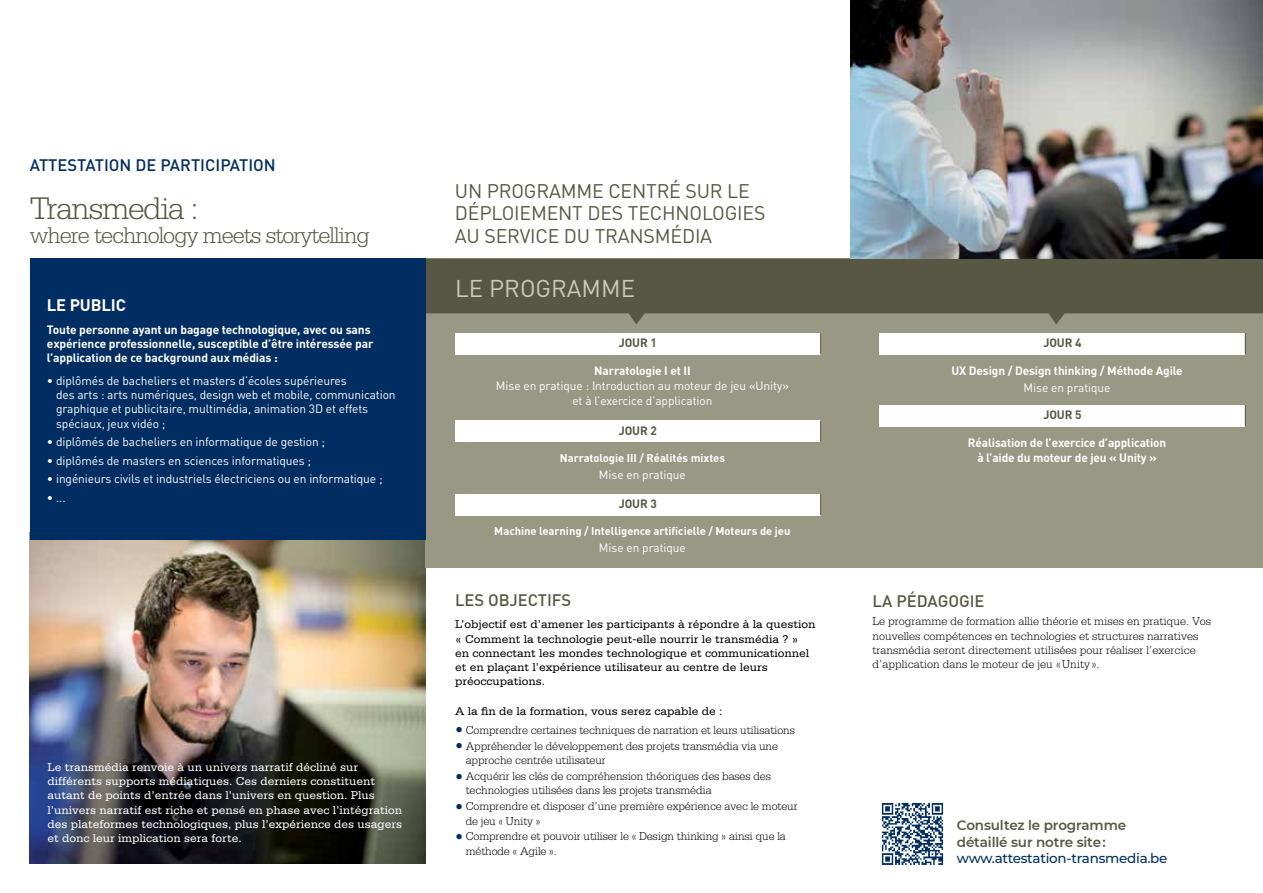
<style>
.page{position:relative;width:1263px;height:893px;background:#fff}
.page>*{position:absolute;margin:0;border:0;box-sizing:border-box;transform-origin:0 0}
.t1{font:300 33px "Serifa Std";letter-spacing:-.04em;color:#585743}
.t2{font:300 24px "Serifa Std";letter-spacing:-.04em;color:#585743}
.t3{font:24px "DIN";color:#cac9bc}
.t4{font:19.5px/22.5px "DIN";letter-spacing:-.01em;color:#585743}
.t5{font:500 16.5px "DIN";color:#002d62}
.t6{font:500 16.5px "DIN";color:#585743}
.t7{font:700 16.5px "DIN";letter-spacing:-.01em;color:#fff}
.t8{font:600 13.5px/16.5px "Montserrat";letter-spacing:-.01em;color:#585743}
.t9{font:500 13.5px "Montserrat";letter-spacing:-.02em;color:#002d62}
.t10{font:300 12px/14.2px "Serifa Std";letter-spacing:-.01em;color:#000}
.t11{font:12px/14.2px "DIN";letter-spacing:-.01em;color:#fff}
.t12{font:12px/14.2px "Serifa Std";color:#fff}
.t13{font:12px/14.2px "Serifa Std";color:#000}
.t14{font:700 12px/14.2px "DIN";letter-spacing:-.01em;color:#fff}
.t15{font:700 12px "DIN";letter-spacing:-.01em;color:#585743}
.t16{font:700 11.25px "DIN";letter-spacing:-.005em;color:#fff}
.s1{font-size:16.5px;color:#002d62}
</style>
<div class="page">
<img style="left:30px;top:540px;width:395px;height:323px">
<div style="left:425px;top:259px;width:838px;height:309px;background:#999885"></div>
<div style="left:425px;top:259px;width:838px;height:54px;background:#585743"></div>
<svg style="left:1045px;top:308px;width:23px;height:16px"></svg>
<div style="left:30px;top:259px;width:395px;height:281px;background:#002d62"></div>
<img style="left:881px;top:803px;width:63px;height:62px">
<div style="left:455px;top:333px;width:366px;height:21px;background:#fff"></div>
<svg style="left:820px;top:333px;width:1px;height:21px"></svg>
<div style="left:879px;top:333px;width:366px;height:21px;background:#fff"></div>
<svg style="left:1245px;top:333px;width:1px;height:21px"></svg>
<div style="left:879px;top:405px;width:366px;height:21px;background:#fff"></div>
<svg style="left:1245px;top:405px;width:1px;height:21px"></svg>
<div style="left:455px;top:420px;width:366px;height:22px;background:#fff"></div>
<svg style="left:820px;top:420px;width:1px;height:22px"></svg>
<div style="left:455px;top:494px;width:366px;height:21px;background:#fff"></div>
<svg style="left:820px;top:494px;width:1px;height:21px"></svg>
<img style="left:851px;top:0;width:412px;height:259px">
<svg style="left:625px;top:308px;width:23px;height:16px"></svg>
<h3 class="t5" style="left:30px;top:155px;width:248px">ATTESTATION DE PARTICIPATION</h3>
<h1 class="t1" style="left:30px;top:189px;width:170px">Transmedia :</h1>
<h2 class="t2" style="left:30px;top:221px;width:342px">where technology meets storytelling</h2>
<h3 class="t7" style="left:47px;top:294px;width:80px">LE PUBLIC</h3>
<p class="t14" style="left:47px;top:322px;width:328px">Toute personne ayant un bagage technologique, avec ou sans expérience professionnelle, susceptible d’être intéressée par l’application de ce background aux médias :</p>
<p class="t11" style="left:56px;top:373px;width:341px;text-indent:-9px">• diplômés de bacheliers et masters d’écoles supérieures<br>des arts : arts numériques, design web et mobile, communication graphique et publicitaire, multimédia, animation 3D et effets spéciaux, jeux vidéo ;</p>
<p class="t11" style="left:47px;top:435px;width:280px">• diplômés de bacheliers en informatique de gestion ;</p>
<p class="t11" style="left:47px;top:453px;width:266px">• diplômés de masters en sciences informatiques ;</p>
<p class="t11" style="left:47px;top:472px;width:337px">• ingénieurs civils et industriels électriciens ou en informatique ;</p>
<p class="t11" style="left:47px;top:490px;width:20px">• ...</p>
<p class="t12" style="left:47px;top:760px;width:356px">Le transmédia renvoie à un univers narratif décliné sur différents supports médiatiques. Ces derniers constituent autant de points d’entrée dans l’univers en question. Plus l’univers narratif est riche et pensé en phase avec l’intégration des plateformes technologiques, plus l’expérience des usagers et donc leur implication sera forte.</p>
<h3 class="t4" style="left:455px;top:179px;width:312px">UN PROGRAMME CENTRÉ SUR LE<br>DÉPLOIEMENT DES TECHNOLOGIES<br>AU SERVICE DU TRANSMÉDIA</h3>
<h2 class="t3" style="left:455px;top:273px;width:182px">LE PROGRAMME</h2>
<p class="t15" style="left:619px;top:335px;width:40px">JOUR 1</p>
<p class="t15" style="left:1043px;top:335px;width:40px">JOUR 4</p>
<p class="t14" style="left:594px;top:363px;width:98px">Narratologie I et II</p>
<p class="t11" style="left:496px;top:378px;width:294px;line-height:15px;text-align:center">Mise en pratique : Introduction au moteur de jeu «Unity» et à l’exercice d’application</p>
<p class="t15" style="left:619px;top:422px;width:40px">JOUR 2</p>
<p class="t14" style="left:951px;top:363px;width:233px">UX Design / Design thinking / Méthode Agile</p>
<p class="t11" style="left:1024px;top:380px;width:88px">Mise en pratique</p>
<p class="t15" style="left:1043px;top:407px;width:40px">JOUR 5</p>
<p class="t14" style="left:968px;top:435px;width:200px">Réalisation de l’exercice d’application</p>
<p class="t16" style="left:560px;top:450px;width:167px">Narratologie III / Réalités mixtes</p>
<p class="t14" style="left:977px;top:450px;width:181px">à l’aide du moteur de jeu « Unity »</p>
<p class="t11" style="left:599px;top:467px;width:88px">Mise en pratique</p>
<p class="t15" style="left:619px;top:496px;width:40px">JOUR 3</p>
<p class="t16" style="left:494px;top:524px;width:298px">Machine learning / Intelligence artificielle / Moteurs de jeu</p>
<p class="t11" style="left:599px;top:541px;width:88px">Mise en pratique</p>
<h3 class="t6" style="left:455px;top:589px;width:117px">LES OBJECTIFS</h3>
<p class="t13" style="left:455px;top:617px;width:362px">L’objectif est d’amener les participants à répondre à la question « Comment la technologie peut-elle nourrir le transmédia ? » en connectant les mondes technologique et communicationnel et en plaçant l’expérience utilisateur au centre de leurs préoccupations.</p>
<p class="t13" style="left:455px;top:704px;width:269px">A la fin de la formation, vous serez capable de :</p>
<p class="t10" style="left:455px;top:723px;width:341px"><span class="s1">•</span> Comprendre certaines techniques de narration et leurs utilisations</p>
<p class="t10" style="left:466px;top:739px;width:314px;text-indent:-11px"><span class="s1">•</span> Appréhender le développement des projets transmédia via une approche centrée utilisateur</p>
<p class="t10" style="left:466px;top:769px;width:307px;text-indent:-11px"><span class="s1">•</span> Acquérir les clés de compréhension théoriques des bases des technologies utilisées dans les projets transmédia</p>
<p class="t10" style="left:466px;top:799px;width:333px;text-indent:-11px"><span class="s1">•</span> Comprendre et disposer d’une première expérience avec le moteur de jeu « Unity »</p>
<p class="t10" style="left:466px;top:829px;width:322px;text-indent:-11px"><span class="s1">•</span> Comprendre et pouvoir utiliser le « Design thinking » ainsi que la méthode « Agile ».</p>
<h3 class="t6" style="left:873px;top:590px;width:113px">LA PÉDAGOGIE</h3>
<p class="t10" style="left:873px;top:614px;width:340px">Le programme de formation allie théorie et mises en pratique. Vos nouvelles compétences en technologies et structures narratives transmédia seront directement utilisées pour réaliser l’exercice d’application dans le moteur de jeu «Unity ».</p>
<p class="t8" style="left:957px;top:817px;width:171px">Consultez le programme détaillé sur notre site :</p>
<p class="t9" style="left:957px;top:849px;width:212px">www.attestation-transmedia.be</p>
</div>
